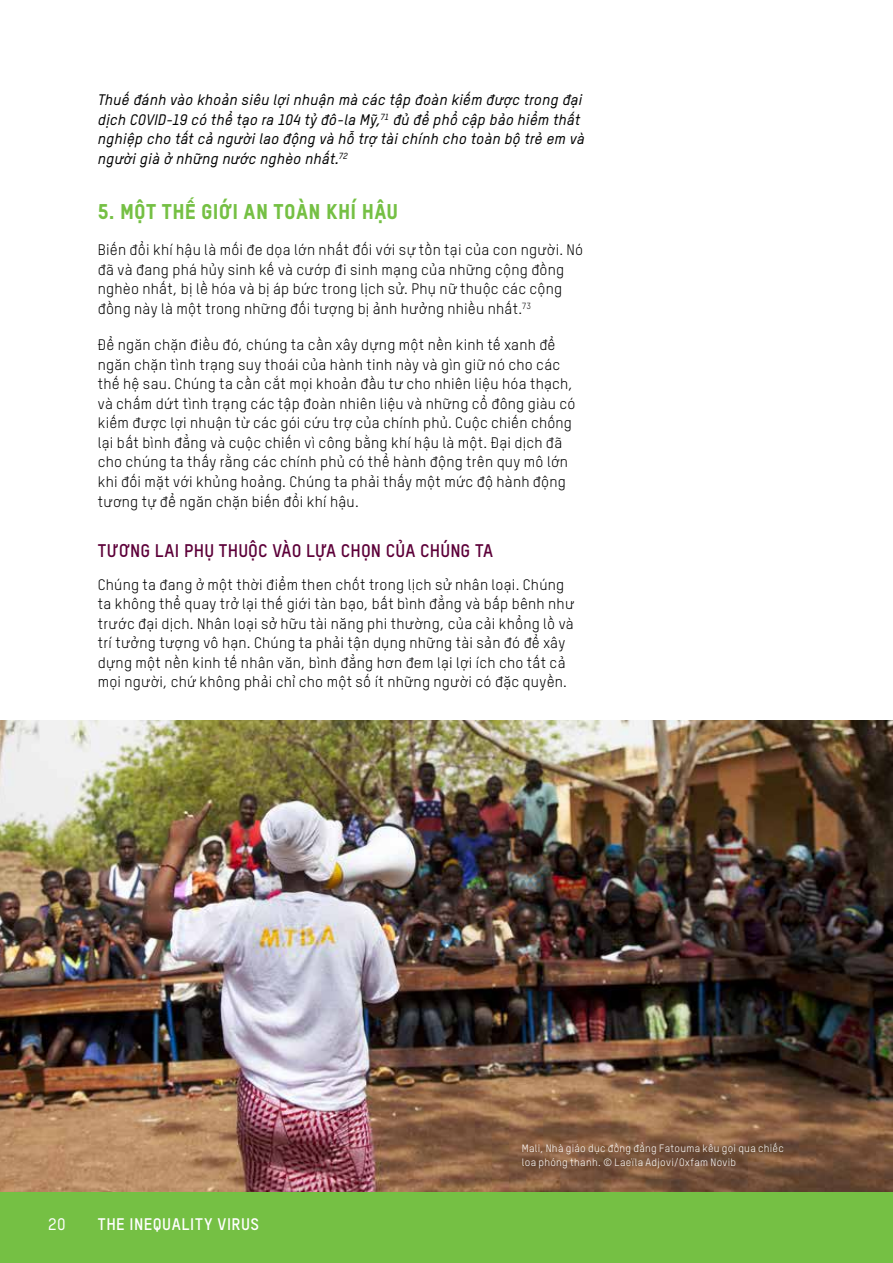
<style>
.page{position:relative;width:893px;height:1263px;background:#fff}
.page>*{position:absolute;margin:0;border:0;box-sizing:border-box;transform-origin:0 0}
.t1{font:21px "Oxfam TSTARPRO Headline";letter-spacing:.02em;color:#75c044}
.t2{font:700 18px "Oxfam TSTARPRO";letter-spacing:.005em;color:#5d0039}
.t3{font:700 16.5px "Oxfam TSTARPRO";letter-spacing:.03em;color:#fff}
.t4{font:500 16.5px "Oxfam TSTARPRO";color:#fff}
.t5{font:15px/19.5px "Oxfam TSTARPRO";letter-spacing:.015em;color:#000}
.t6{font:italic 500 15px/19.5px "Oxfam TSTARPRO";letter-spacing:.015em;color:#000}
.t7{font:10.5px/13.5px "Oxfam TSTARPRO";letter-spacing:.025em;color:#fff}
</style>
<div class="page">
<div style="left:0;top:1192px;width:893px;height:71px;background:#75c044"></div>
<img style="left:0;top:721px;width:893px;height:471px">
<p class="t6" style="left:98px;top:89px;width:488px">Thuế đánh vào khoản siêu lợi nhuận mà các tập đoàn kiếm được trong đại dịch COVID-19 có thể tạo ra 104 tỷ đô-la Mỹ,<sup>71</sup> đủ để phổ cập bảo hiểm thất nghiệp cho tất cả người lao động và hỗ trợ tài chính cho toàn bộ trẻ em và người già ở những nước nghèo nhất.<sup>72</sup></p>
<h1 class="t1" style="left:98px;top:196px;width:302px">5. MỘT THẾ GIỚI AN TOÀN KHÍ HẬU</h1>
<p class="t5" style="left:98px;top:239px;width:487px">Biến đổi khí hậu là mối đe dọa lớn nhất đối với sự tồn tại của con người. Nó đã và đang phá hủy sinh kế và cướp đi sinh mạng của những cộng đồng nghèo nhất, bị lề hóa và bị áp bức trong lịch sử. Phụ nữ thuộc các cộng đồng này là một trong những đối tượng bị ảnh hưởng nhiều nhất.<sup>73</sup></p>
<p class="t5" style="left:98px;top:334px;width:479px">Để ngăn chặn điều đó, chúng ta cần xây dựng một nền kinh tế xanh để ngăn chặn tình trạng suy thoái của hành tinh này và gìn giữ nó cho các thế hệ sau. Chúng ta cần cắt mọi khoản đầu tư cho nhiên liệu hóa thạch, và chấm dứt tình trạng các tập đoàn nhiên liệu và những cổ đông giàu có kiếm được lợi nhuận từ các gói cứu trợ của chính phủ. Cuộc chiến chống lại bất bình đẳng và cuộc chiến vì công bằng khí hậu là một. Đại dịch đã cho chúng ta thấy rằng các chính phủ có thể hành động trên quy mô lớn khi đối mặt với khủng hoảng. Chúng ta phải thấy một mức độ hành động tương tự để ngăn chặn biến đổi khí hậu.</p>
<p class="t2" style="left:98px;top:537px;width:397px">TƯƠNG LAI PHỤ THUỘC VÀO LỰA CHỌN CỦA CHÚNG TA</p>
<p class="t5" style="left:98px;top:573px;width:477px">Chúng ta đang ở một thời điểm then chốt trong lịch sử nhân loại. Chúng ta không thể quay trở lại thế giới tàn bạo, bất bình đẳng và bấp bênh như trước đại dịch. Nhân loại sở hữu tài năng phi thường, của cải khổng lồ và trí tưởng tượng vô hạn. Chúng ta phải tận dụng những tài sản đó để xây dựng một nền kinh tế nhân văn, bình đẳng hơn đem lại lợi ích cho tất cả mọi người, chứ không phải chỉ cho một số ít những người có đặc quyền.</p>
<p class="t4" style="left:48px;top:1212px;width:19px">20</p>
<p class="t3" style="left:98px;top:1212px;width:163px">THE INEQUALITY VIRUS</p>
<p class="t7" style="left:522px;top:1141px;width:263px">Mali, Nhà giáo dục đồng đẳng Fatouma kêu gọi qua chiếc loa phóng thanh. © Laeïla Adjovi/Oxfam Novib</p>
</div>
